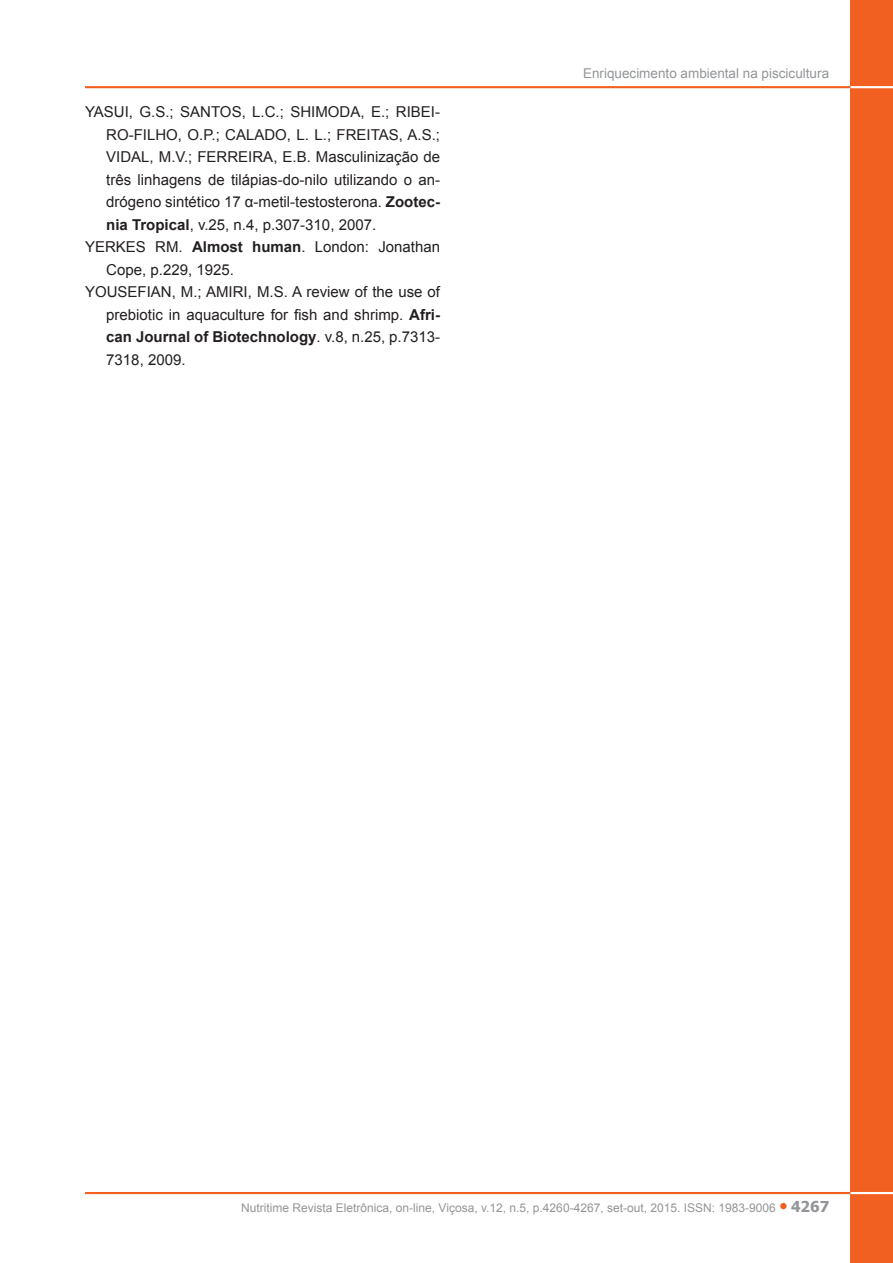
<style>
.page{position:relative;width:893px;height:1263px;background:#fff}
.page>*{position:absolute;margin:0;border:0;box-sizing:border-box;transform-origin:0 0}
.Recuo_referência{font:15px/22.5px "Arial";color:#231f20;text-align:justify}
.t1{font:13.5px "Arial";color:#939598}
.t2{font:12px "Arial";color:#939598}
.s1{font-weight:700}
.s2{font-family:"Tahoma";font-weight:700;font-size:15px}
</style>
<div class="page">
<div style="left:780px;top:1203px;width:7px;height:6px;background:#f26021;border-radius:50%"></div>
<div style="left:850px;top:0;width:43px;height:1263px;background:#f26021"></div>
<hr style="left:837px;top:1192px;width:56px;height:2px;background:#fff">
<hr style="left:85px;top:1192px;width:765px;height:2px;background:#f26021">
<hr style="left:837px;top:86px;width:56px;height:2px;background:#fff">
<hr style="left:85px;top:86px;width:765px;height:2px;background:#f26021">
<p class="Recuo_referência" style="left:106px;top:101px;width:335px;text-indent:-21px">YASUI, G.S.; SANTOS, L.C.; SHIMODA, E.; RIBEI-RO-FILHO, O.P.; CALADO, L. L.; FREITAS, A.S.; VIDAL, M.V.; FERREIRA, E.B. Masculinização de três linhagens de tilápias-do-nilo utilizando o an&shy;drógeno sintético 17 α-metil-testosterona. <span class="s1">Zootec&shy;nia Tropical</span>, v.25, n.4, p.307-310, 2007.</p>
<p class="Recuo_referência" style="left:106px;top:236px;width:335px;text-indent:-21px">YERKES RM. <span class="s1">Almost human</span>. London: Jonathan<br>Cope, p.229, 1925.</p>
<p class="Recuo_referência" style="left:106px;top:281px;width:335px;text-indent:-21px">YOUSEFIAN, M.; AMIRI, M.S. A review of the use of prebiotic in aquaculture for fish and shrimp. <span class="s1">Afri&shy;can Journal of Biotechnology</span>. v.8, n.25, p.7313- 7318, 2009.</p>
<p class="t1" style="left:583px;top:64px;width:248px">Enriquecimento ambiental na piscicultura</p>
<p class="t2" style="left:241px;top:1199px;width:589px">Nutritime Revista Eletrônica, on-line, Viçosa, v.12, n.5, p.4260-4267, set-out, 2015. ISSN: 1983-9006 <span class="s2">4267</span></p>
</div>
